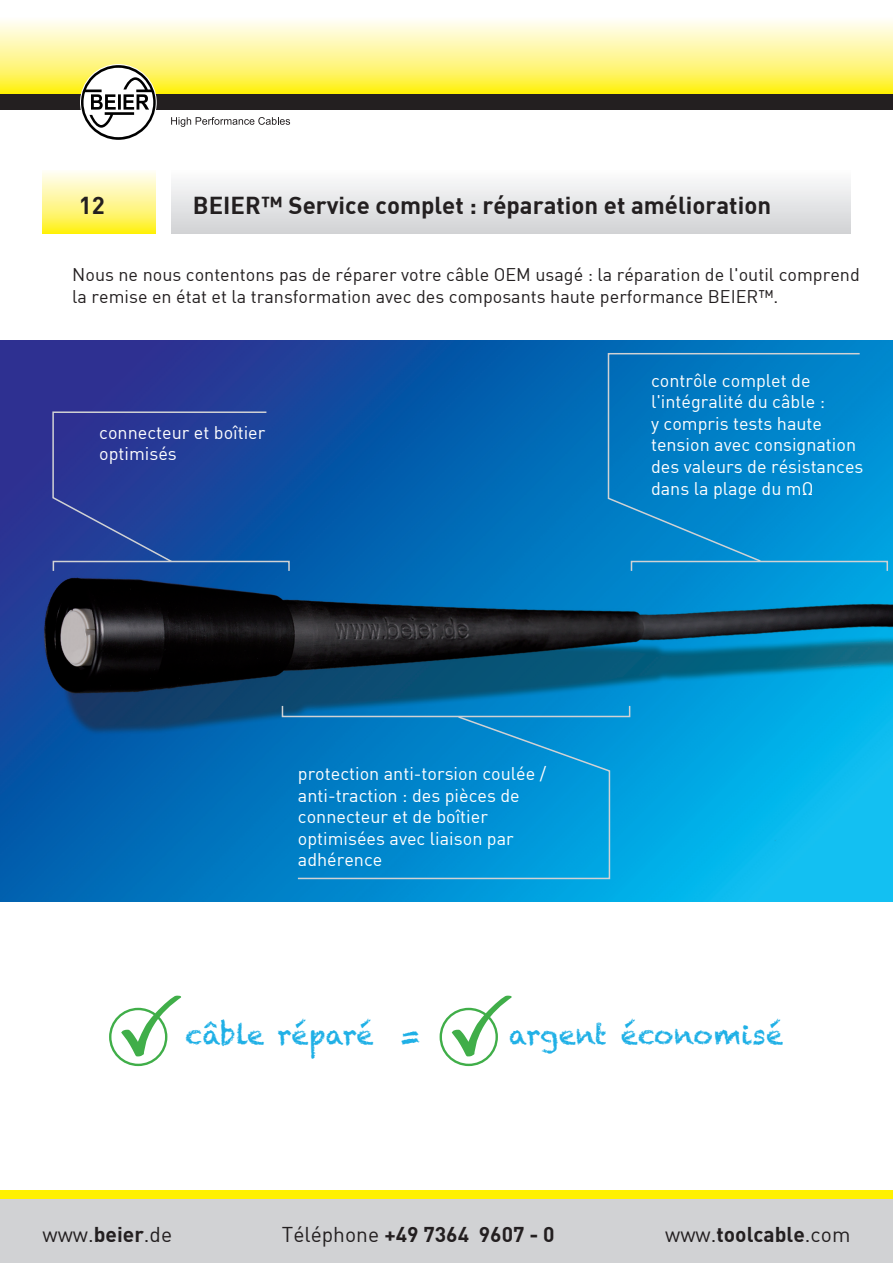
<style>
.page{position:relative;width:893px;height:1263px;background:#fff}
.page>*{position:absolute;margin:0;border:0;box-sizing:border-box;transform-origin:0 0}
.t1{font:27px "Chalkduster";color:#1fb0e6}
.t2{font:24px "DIN Bold";color:#231f20}
.t3{font:21px "DIN Bold";color:#231f20}
.t4{font:21px "DIN";color:#231f20}
.t5{font:18px/21.6px "DIN";color:#fff}
.t6{font:18px/21.6px "DIN";color:#231f20}
.s1{font-family:"DIN Bold"}
.s2{font-family:"DIN"}
</style>
<div class="page">
<img style="left:0;top:340px;width:893px;height:561px">
<div style="left:0;top:95px;width:893px;height:15px;background:#231f20"></div>
<svg style="left:0;top:21px;width:892px;height:73px;background:#fff68e"></svg>
<svg style="left:171px;top:117px;width:119px;height:10px"></svg>
<svg style="left:81px;top:65px;width:75px;height:75px"></svg>
<svg style="left:296px;top:715px;width:315px;height:165px;background:#058bcf"></svg>
<svg style="left:52px;top:411px;width:216px;height:152px;background:#24439b"></svg>
<div style="left:53px;top:561px;width:237px;height:11px;border:2px solid #d1d2d4"></div>
<svg style="left:607px;top:352px;width:254px;height:211px;background:#0484c9"></svg>
<svg style="left:109px;top:995px;width:72px;height:71px"></svg>
<svg style="left:440px;top:995px;width:72px;height:71px"></svg>
<div style="left:0;top:1199px;width:893px;height:64px;background:#d1d2d4"></div>
<div style="left:0;top:1191px;width:893px;height:8px;background:#fff101"></div>
<svg style="left:43px;top:172px;width:113px;height:62px;background:#fff68c"></svg>
<div style="left:171px;top:170px;width:679px;height:64px;background:linear-gradient(to bottom,#fcfdfd,#d1d2d5)"></div>
<h2 class="t2" style="left:79px;top:190px;width:28px">12</h2>
<h2 class="t2" style="left:193px;top:190px;width:580px">BEIER™ Service complet : réparation et amélioration</h2>
<p class="t6" style="left:72px;top:264px;width:789px">Nous ne nous contentons pas de réparer votre câble OEM usagé : la réparation de l'outil comprend la remise en état et la transformation avec des composants haute performance BEIER™.</p>
<p class="t5" style="left:99px;top:421px;width:168px">connecteur et boîtier optimisés</p>
<p class="t5" style="left:651px;top:369px;width:214px">contrôle complet de l'intégralité du câble :<br>y compris tests haute tension avec consignation des valeurs de résistances dans la plage du mΩ</p>
<p class="t5" style="left:298px;top:762px;width:250px">protection anti-torsion coulée / anti-traction : des pièces de connecteur et de boîtier optimisées avec liaison par adhérence</p>
<h1 class="t1" style="left:186px;top:1019px;width:235px">câble réparé =</h1>
<h1 class="t1" style="left:509px;top:1019px;width:276px">argent économisé</h1>
<p class="t4" style="left:43px;top:1221px;width:131px">www.<span class="s1">beier</span>.de</p>
<p class="t3" style="left:282px;top:1220px;width:274px"><span class="s2">Téléphone</span> +49 7364 9607 - 0</p>
<p class="t3" style="left:665px;top:1220px;width:187px"><span class="s2">www.</span>toolcable<span class="s2">.com</span></p>
</div>
